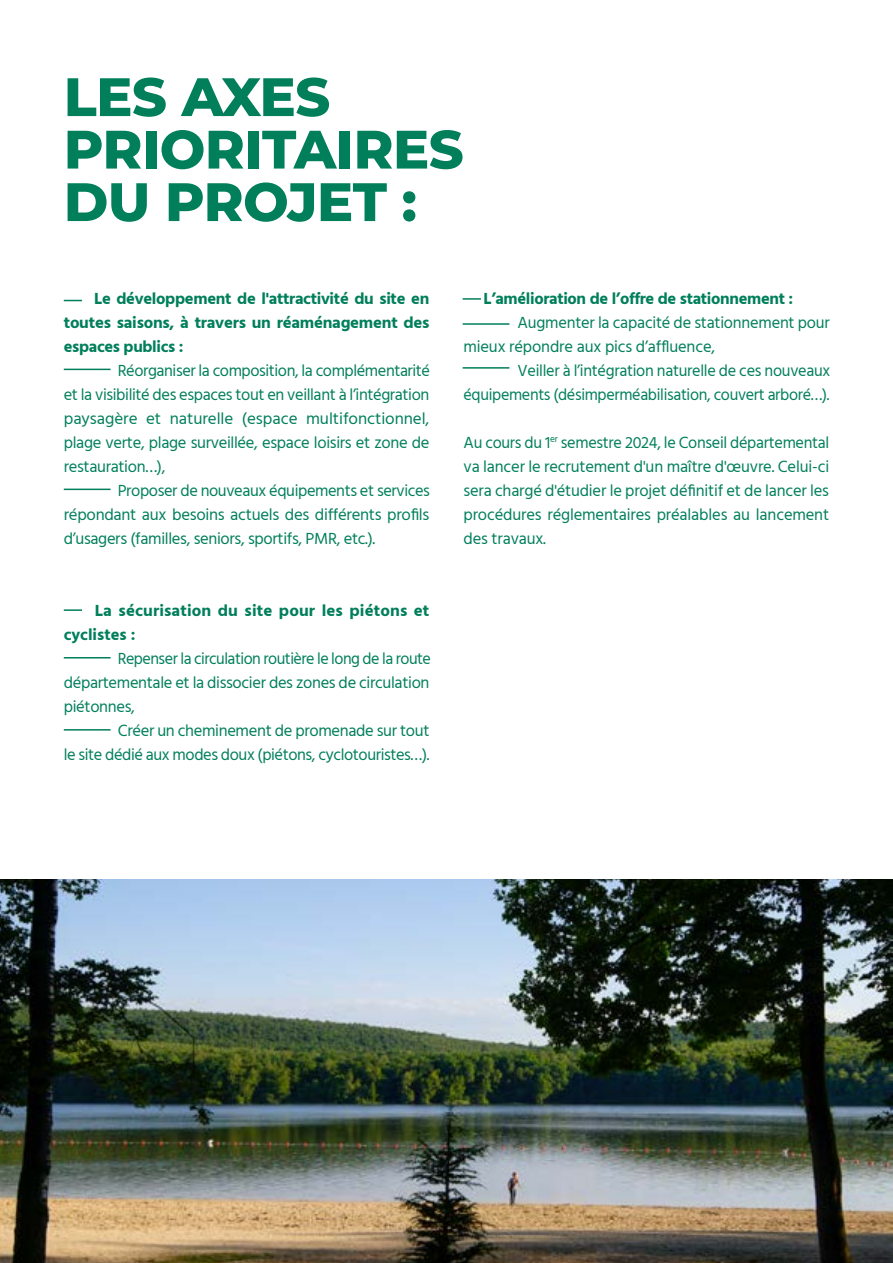
<style>
.page{position:relative;width:893px;height:1263px;background:#fff}
.page>*{position:absolute;margin:0;border:0;box-sizing:border-box;transform-origin:0 0}
.t1{font:800 54px/52.5px "Montserrat";letter-spacing:-.01em;color:#007f5a}
.t2{font:16.5px/24px "Hind Guntur";letter-spacing:-.02em;color:#007f5a;text-align:justify}
.t3{font:700 16.5px/24px "Hind Guntur";letter-spacing:-.015em;color:#007f5a;text-align:justify}
.t4{font:700 16.5px/24px "Hind Guntur";letter-spacing:.005em;color:#007f5a}
</style>
<div class="page">
<img style="left:0;top:880px;width:893px;height:383px">
<svg style="left:64px;top:300px;width:18px;height:1px"></svg>
<svg style="left:64px;top:609px;width:18px;height:2px"></svg>
<svg style="left:463px;top:298px;width:18px;height:2px"></svg>
<hr style="left:64px;top:657px;width:47px;height:1px;background:#007f5a">
<hr style="left:64px;top:729px;width:47px;height:2px;background:#007f5a">
<hr style="left:64px;top:369px;width:47px;height:1px;background:#007f5a">
<hr style="left:64px;top:489px;width:47px;height:1px;background:#007f5a">
<hr style="left:463px;top:323px;width:46px;height:2px;background:#007f5a">
<hr style="left:463px;top:367px;width:46px;height:2px;background:#007f5a">
<h1 class="t1" style="left:64px;top:68px;width:401px">LES AXES<br>PRIORITAIRES<br>DU PROJET :</h1>
<p class="t3" style="left:64px;top:286px;width:367px;text-indent:30px">Le développement de l'attractivité du site en toutes saisons, à travers un réaménagement des espaces publics :</p>
<p class="t2" style="left:64px;top:358px;width:368px;text-indent:54px">Réorganiser la composition, la complémentarité et la visibilité des espaces tout en veillant à l’intégration paysagère et naturelle (espace multifonctionnel, plage verte, plage surveillée, espace loisirs et zone de restauration…),</p>
<p class="t2" style="left:64px;top:478px;width:368px;text-indent:54px">Proposer de nouveaux équipements et services répondant aux besoins actuels des différents profils d’usagers (familles, seniors, sportifs, PMR, etc.).</p>
<p class="t4" style="left:64px;top:598px;width:367px;text-indent:31px">La sécurisation du site pour les piétons et cyclistes :</p>
<p class="t2" style="left:64px;top:646px;width:369px;text-indent:54px">Repenser la circulation routière le long de la route départementale et la dissocier des zones de circulation piétonnes,</p>
<p class="t2" style="left:64px;top:718px;width:367px;text-align:right">Créer un cheminement de promenade sur tout<br>le site dédié aux modes doux (piétons, cyclotouristes…).</p>
<p class="t3" style="left:484px;top:286px;width:311px">L’amélioration de l’offre de stationnement :</p>
<p class="t2" style="left:463px;top:310px;width:368px;text-indent:54px">Augmenter la capacité de stationnement pour mieux répondre aux pics d’affluence,</p>
<p class="t2" style="left:463px;top:358px;width:368px;text-align:right">Veiller à l’intégration naturelle de ces nouveaux équipements (désimperméabilisation, couvert arboré…).</p>
<p class="t2" style="left:463px;top:430px;width:367px">Au cours du 1<sup>er</sup> semestre 2024, le Conseil départemental va lancer le recrutement d'un maître d'œuvre. Celui-ci sera chargé d'étudier le projet définitif et de lancer les procédures réglementaires préalables au lancement des travaux.</p>
</div>
